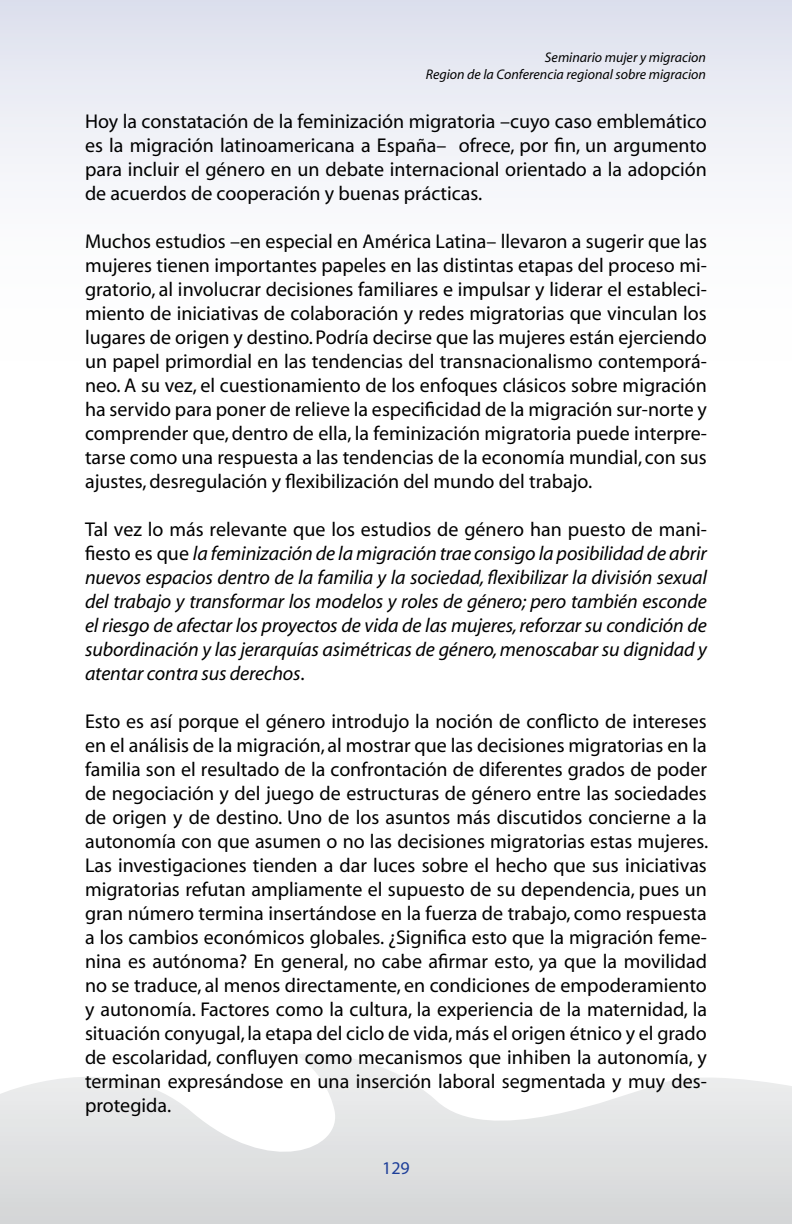
<style>
.page{position:relative;width:792px;height:1224px;background:#fff}
.page>*{position:absolute;margin:0;border:0;box-sizing:border-box;transform-origin:0 0}
.t1{font:20px/24px "Myriad";color:#000;text-align:justify}
.t2{font:italic 20px/24px "Myriad";letter-spacing:-.01em;color:#000;text-align:justify}
.t3{font:18px "Myriad";color:#1e3f99}
.t4{font:italic 14px/16.8px "Myriad";color:#000;text-align:right}
.s1{font-style:normal}
</style>
<div class="page">
<svg style="left:0;top:1054px;width:792px;height:170px"></svg>
<div style="left:0;top:0;width:792px;height:361px;background:linear-gradient(to bottom,#e0e3ef,#fff)"></div>
<p class="t4" style="left:426px;top:50px;width:282px">Seminario mujer y migracion<br>Region de la Conferencia regional sobre migracion</p>
<p class="t1" style="left:85px;top:111px;width:623px">Hoy la constatación de la feminización migratoria –cuyo caso emblemático es la migración latinoamericana a España– ofrece, por fin, un argumento para incluir el género en un debate internacional orientado a la adopción de acuerdos de cooperación y buenas prácticas.</p>
<p class="t1" style="left:85px;top:231px;width:623px">Muchos estudios –en especial en América Latina– llevaron a sugerir que las mujeres tienen importantes papeles en las distintas etapas del proceso mi&shy;gratorio, al involucrar decisiones familiares e impulsar y liderar el estableci&shy;miento de iniciativas de colaboración y redes migratorias que vinculan los lugares de origen y destino. Podría decirse que las mujeres están ejerciendo un papel primordial en las tendencias del transnacionalismo contemporá&shy;neo. A su vez, el cuestionamiento de los enfoques clásicos sobre migración ha servido para poner de relieve la especificidad de la migración sur-norte y comprender que, dentro de ella, la feminización migratoria puede interpre&shy;tarse como una respuesta a las tendencias de la economía mundial, con sus ajustes, desregulación y flexibilización del mundo del trabajo.</p>
<p class="t2" style="left:85px;top:519px;width:623px"><span class="s1">Tal vez lo más relevante que los estudios de género han puesto de mani&shy;fiesto es que</span> la feminización de la migración trae consigo la posibilidad de abrir nuevos espacios dentro de la familia y la sociedad, flexibilizar la división sexual del trabajo y transformar los modelos y roles de género; pero también esconde el riesgo de afectar los proyectos de vida de las mujeres, reforzar su condición de subordinación y las jerarquías asimétricas de género, menoscabar su dignidad y atentar contra sus derechos<span class="s1">.</span></p>
<p class="t1" style="left:85px;top:711px;width:625px">Esto es así porque el género introdujo la noción de conflicto de intereses en el análisis de la migración, al mostrar que las decisiones migratorias en la familia son el resultado de la confrontación de diferentes grados de poder de negociación y del juego de estructuras de género entre las sociedades de origen y de destino. Uno de los asuntos más discutidos concierne a la autonomía con que asumen o no las decisiones migratorias estas mujeres.<br>Las investigaciones tienden a dar luces sobre el hecho que sus iniciativas migratorias refutan ampliamente el supuesto de su dependencia, pues un gran número termina insertándose en la fuerza de trabajo, como respuesta a los cambios económicos globales. ¿Significa esto que la migración feme&shy;nina es autónoma? En general, no cabe afirmar esto, ya que la movilidad no se traduce, al menos directamente, en condiciones de empoderamiento y autonomía. Factores como la cultura, la experiencia de la maternidad, la situación conyugal, la etapa del ciclo de vida, más el origen étnico y el grado de escolaridad, confluyen como mecanismos que inhiben la autonomía, y terminan expresándose en una inserción laboral segmentada y muy des&shy;protegida.</p>
<p class="t3" style="left:382px;top:1159px;width:29px">129</p>
</div>
